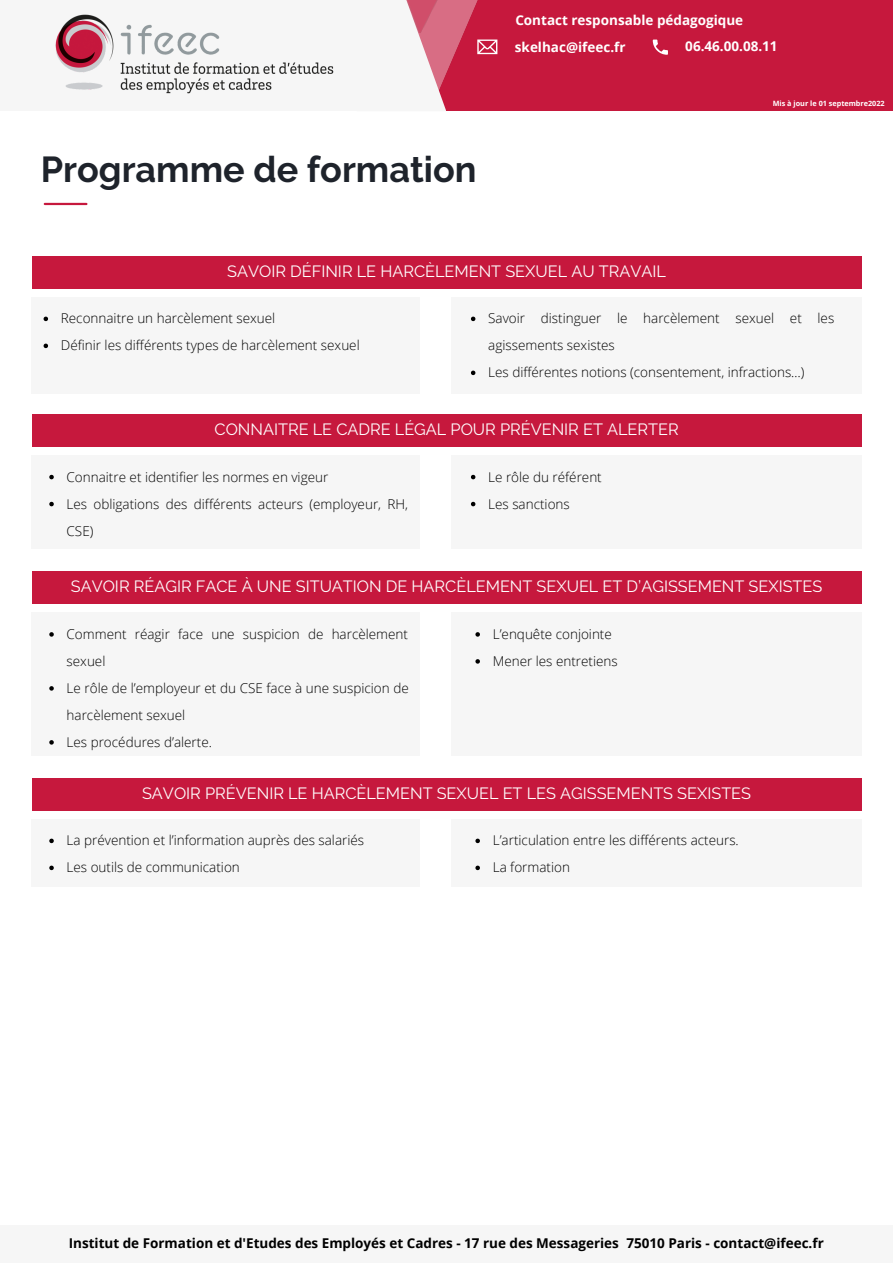
<style>
.page{position:relative;width:893px;height:1264px;background:#fff}
.page>*{position:absolute;margin:0;border:0;box-sizing:border-box;transform-origin:0 0}
.t1{font:700 36px "Raleway";color:#1e232b}
.t2{font:16.35px "Raleway";color:#fff}
.t3{font:300 13.5px/27px "Open Sans";color:#000}
.t4{font:700 13.5px "Open Sans";color:#000}
.t5{font:700 13.5px/27.2px "Open Sans";color:#fff}
.t6{font:700 7.2px "Open Sans";color:#fff}
</style>
<div class="page">
<div style="left:376px;top:0;width:516px;height:111px;background:#c6183d"></div>
<img style="left:446px;top:0;width:39px;height:73px">
<div style="left:0;top:0;width:361px;height:110px;background:#f6f6f6"></div>
<svg style="left:376px;top:0;width:70px;height:111px;background:#f0dbe0"></svg>
<img style="left:389px;top:0;width:62px;height:35px">
<img style="left:55px;top:15px;width:279px;height:79px">
<div style="left:0;top:1225px;width:892px;height:37px;background:#f6f6f6"></div>
<hr style="left:45px;top:203px;width:41px;height:2px;background:#c6183d">
<div style="left:32px;top:778px;width:829px;height:32px;background:#c6183d"></div>
<div style="left:32px;top:818px;width:388px;height:68px;background:#f6f6f6"></div>
<svg style="left:49px;top:838px;width:5px;height:5px"></svg>
<svg style="left:49px;top:865px;width:5px;height:5px"></svg>
<div style="left:451px;top:818px;width:410px;height:68px;background:#f6f6f6"></div>
<svg style="left:475px;top:838px;width:5px;height:5px"></svg>
<svg style="left:475px;top:865px;width:5px;height:5px"></svg>
<div style="left:32px;top:571px;width:829px;height:32px;background:#c6183d"></div>
<div style="left:32px;top:612px;width:388px;height:144px;background:#f6f6f6"></div>
<svg style="left:49px;top:632px;width:5px;height:4px"></svg>
<svg style="left:49px;top:686px;width:5px;height:4px"></svg>
<svg style="left:49px;top:740px;width:5px;height:4px"></svg>
<div style="left:451px;top:612px;width:410px;height:144px;background:#f6f6f6"></div>
<svg style="left:475px;top:632px;width:5px;height:4px"></svg>
<svg style="left:475px;top:659px;width:5px;height:4px"></svg>
<div style="left:32px;top:256px;width:829px;height:32px;background:#c6183d"></div>
<div style="left:32px;top:297px;width:388px;height:96px;background:#f6f6f6"></div>
<svg style="left:44px;top:316px;width:4px;height:5px"></svg>
<svg style="left:44px;top:343px;width:4px;height:5px"></svg>
<div style="left:451px;top:297px;width:410px;height:96px;background:#f6f6f6"></div>
<svg style="left:471px;top:316px;width:4px;height:5px"></svg>
<svg style="left:471px;top:370px;width:4px;height:5px"></svg>
<div style="left:32px;top:414px;width:829px;height:32px;background:#c6183d"></div>
<div style="left:451px;top:455px;width:410px;height:93px;background:#f6f6f6"></div>
<svg style="left:471px;top:475px;width:4px;height:4px"></svg>
<svg style="left:471px;top:502px;width:4px;height:4px"></svg>
<div style="left:32px;top:455px;width:388px;height:93px;background:#f6f6f6"></div>
<svg style="left:49px;top:475px;width:5px;height:4px"></svg>
<svg style="left:49px;top:502px;width:5px;height:4px"></svg>
<svg style="left:477px;top:40px;width:20px;height:14px"></svg>
<svg style="left:652px;top:40px;width:16px;height:15px"></svg>
<p class="t5" style="left:515px;top:6px;width:230px">Contact responsable pédagogique skelhac@ifeec.fr</p>
<p class="t5" style="left:685px;top:32px;width:94px">06.46.00.08.11</p>
<h1 class="t1" style="left:41px;top:148px;width:437px">Programme de formation</h1>
<p class="t6" style="left:772px;top:98px;width:113px">Mis à jour le 01 septembre2022</p>
<p class="t2" style="left:227px;top:261px;width:440px">SAVOIR DÉFINIR LE HARCÈLEMENT SEXUEL AU TRAVAIL</p>
<p class="t3" style="left:61px;top:304px;width:300px">Reconnaitre un harcèlement sexuel<br>Définir les différents types de harcèlement sexuel</p>
<p class="t3" style="left:488px;top:304px;width:347px">Savoir distinguer le harcèlement sexuel et les agissements sexistes<br>Les différentes notions (consentement, infractions…)</p>
<p class="t2" style="left:214px;top:419px;width:465px">CONNAITRE LE CADRE LÉGAL POUR PRÉVENIR ET ALERTER</p>
<p class="t3" style="left:488px;top:463px;width:115px">Le rôle du référent<br>Les sanctions</p>
<p class="t3" style="left:67px;top:463px;width:343px">Connaitre et identifier les normes en vigeur<br>Les obligations des différents acteurs (employeur, RH,<br>CSE)</p>
<p class="t2" style="left:71px;top:577px;width:753px">SAVOIR RÉAGIR FACE À UNE SITUATION DE HARCÈLEMENT SEXUEL ET D’AGISSEMENT SEXISTES</p>
<p class="t3" style="left:67px;top:620px;width:344px">Comment réagir face une suspicion de harcèlement sexuel<br>Le rôle de l’employeur et du CSE face à une suspicion de harcèlement sexuel<br>Les procédures d’alerte.</p>
<p class="t3" style="left:492px;top:620px;width:126px">L’enquête conjointe<br>Mener les entretiens</p>
<p class="t2" style="left:142px;top:783px;width:610px">SAVOIR PRÉVENIR LE HARCÈLEMENT SEXUEL ET LES AGISSEMENTS SEXISTES</p>
<p class="t3" style="left:67px;top:826px;width:299px">La prévention et l’information auprès des salariés<br>Les outils de communication</p>
<p class="t3" style="left:492px;top:826px;width:247px">L’articulation entre les différents acteurs.<br>La formation</p>
<p class="t4" style="left:69px;top:1233px;width:756px">Institut de Formation et d'Etudes des Employés et Cadres - 17 rue des Messageries 75010 Paris - contact@ifeec.fr</p>
</div>
